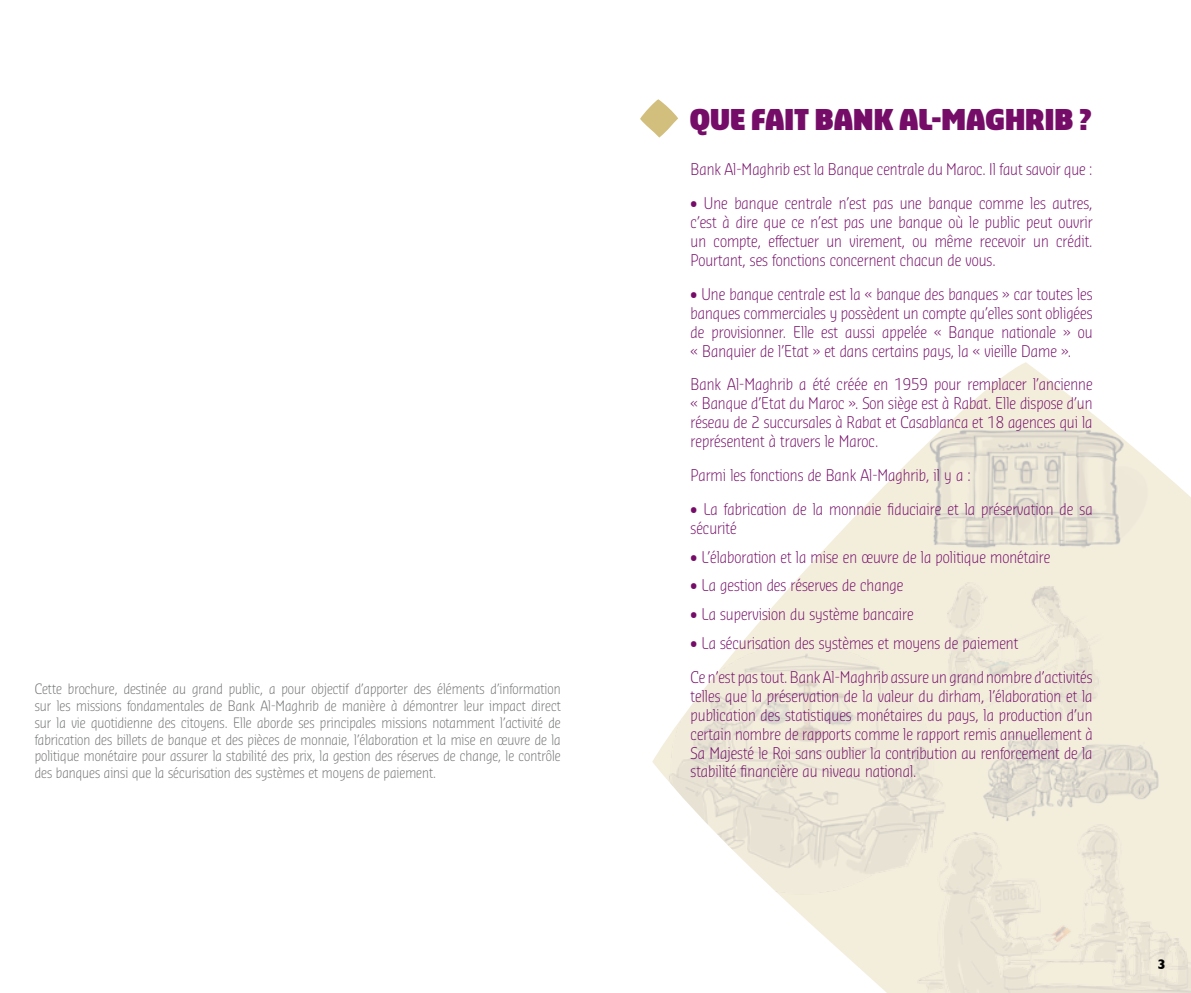
<style>
.page{position:relative;width:1191px;height:993px;background:#fff}
.page>*{position:absolute;margin:0;border:0;box-sizing:border-box;transform-origin:0 0}
.t1{font:900 28px "Sansa Con Pro";color:#750d68}
.t2{font:300 15.75px/18.9px "Sansa Con Pro";color:#750d68;text-align:justify}
.t3{font:300 14px/16.8px "Sansa Con Pro";color:#707172;text-align:justify}
.t4{font:700 14px "Gill Sans";color:#000}
</style>
<div class="page">
<svg style="left:780px;top:362px;width:411px;height:604px"></svg>
<img style="left:652px;top:598px;width:328px;height:319px">
<img style="left:857px;top:759px;width:334px;height:233px">
<img style="left:860px;top:421px;width:321px;height:168px">
<img style="left:938px;top:556px;width:198px;height:165px">
<img style="left:980px;top:718px;width:182px;height:105px">
<svg style="left:640px;top:99px;width:38px;height:38px"></svg>
<p class="t3" style="left:35px;top:679px;width:527px">Cette brochure, destinée au grand public, a pour objectif d’apporter des éléments d’information sur les missions fondamentales de Bank Al-Maghrib de manière à démontrer leur impact direct sur la vie quotidienne des citoyens. Elle aborde ses principales missions notamment l’activité de fabrication des billets de banque et des pièces de monnaie, l’élaboration et la mise en œuvre de la politique monétaire pour assurer la stabilité des prix, la gestion des réserves de change, le contrôle des banques ainsi que la sécurisation des systèmes et moyens de paiement.</p>
<h1 class="t1" style="left:690px;top:100px;width:403px">QUE FAIT BANK AL-MAGHRIB ?</h1>
<p class="t2" style="left:690px;top:160px;width:403px">Bank Al-Maghrib est la Banque centrale du Maroc. Il faut savoir que :</p>
<p class="t2" style="left:690px;top:193px;width:403px">• Une banque centrale n’est pas une banque comme les autres, c’est à dire que ce n’est pas une banque où le public peut ouvrir un compte, effectuer un virement, ou même recevoir un crédit.<br>Pourtant, ses fonctions concernent chacun de vous.</p>
<p class="t2" style="left:690px;top:284px;width:403px">• Une banque centrale est la « banque des banques » car toutes les banques commerciales y possèdent un compte qu’elles sont obligées de provisionner. Elle est aussi appelée « Banque nationale » ou « Banquier de l’Etat » et dans certains pays, la « vieille Dame ».</p>
<p class="t2" style="left:690px;top:374px;width:403px">Bank Al-Maghrib a été créée en 1959 pour remplacer l’ancienne « Banque d’Etat du Maroc ». Son siège est à Rabat. Elle dispose d’un réseau de 2 succursales à Rabat et Casablanca et 18 agences qui la représentent à travers le Maroc.</p>
<p class="t2" style="left:690px;top:465px;width:282px">Parmi les fonctions de Bank Al-Maghrib, il y a :</p>
<p class="t2" style="left:690px;top:499px;width:403px">• La fabrication de la monnaie fiduciaire et la préservation de sa sécurité</p>
<p class="t2" style="left:690px;top:546px;width:361px">• L’élaboration et la mise en œuvre de la politique monétaire</p>
<p class="t2" style="left:690px;top:575px;width:214px">• La gestion des réserves de change</p>
<p class="t2" style="left:690px;top:604px;width:225px">• La supervision du système bancaire</p>
<p class="t2" style="left:690px;top:625px;width:403px;line-height:33.8px">• La sécurisation des systèmes et moyens de paiement<br>Ce n’est pas tout. Bank Al-Maghrib assure un grand nombre d’activités</p>
<p class="t2" style="left:690px;top:685px;width:403px">telles que la préservation de la valeur du dirham, l’élaboration et la publication des statistiques monétaires du pays, la production d’un certain nombre de rapports comme le rapport remis annuellement à Sa Majesté le Roi sans oublier la contribution au renforcement de la stabilité financière au niveau national.</p>
<p class="t4" style="left:1157px;top:952px;width:10px">3</p>
</div>
